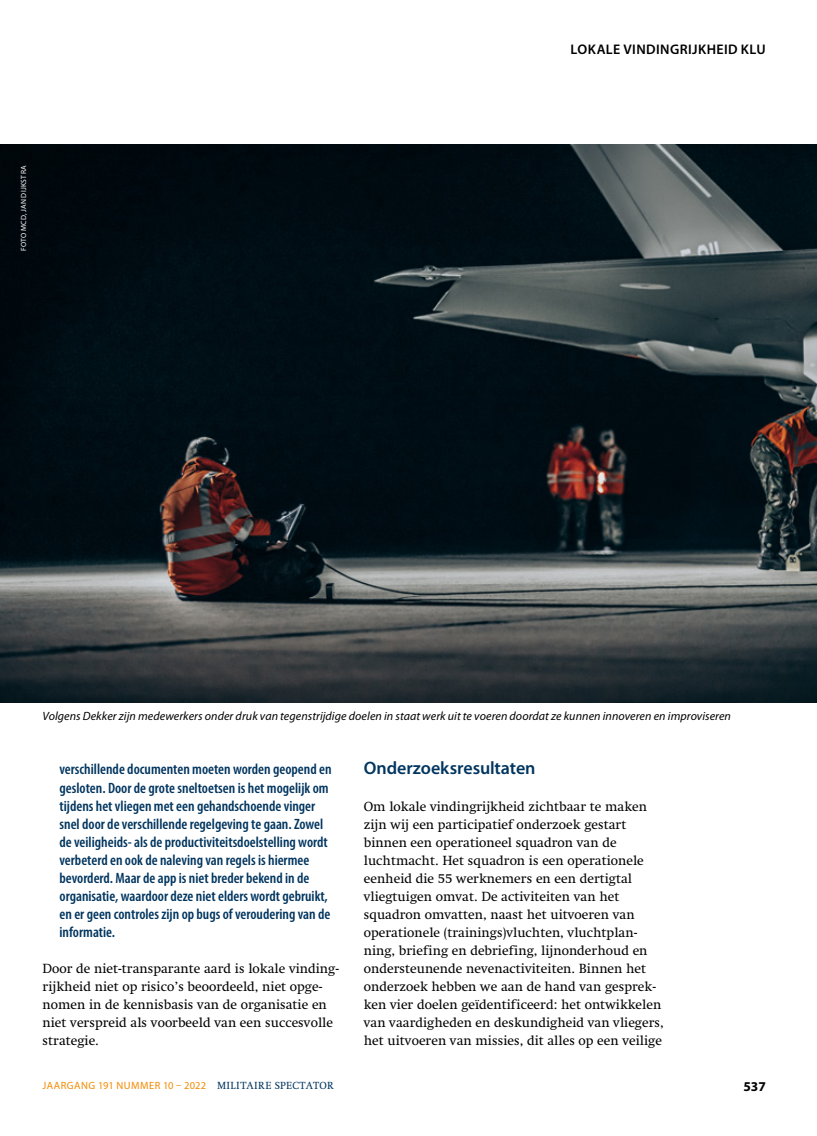
<style>
.page{position:relative;width:817px;height:1136px;background:#fff}
.page>*{position:absolute;margin:0;border:0;box-sizing:border-box;transform-origin:0 0}
.t1{font:600 18px "Myriad Pro";letter-spacing:-.005em;color:#00355f}
.t2{font:600 condensed 15px/18px "Myriad Pro";color:#00355f}
.t3{font:600 13.95px "Myriad Pro";letter-spacing:.03em;color:#000}
.t4{font:13.5px/18px "Swift LT Std";color:#000}
.t5{font:700 13.5px "Myriad Pro";color:#000}
.t6{font:italic 12px "Myriad Pro";letter-spacing:.005em;color:#000}
.t7{font:10.5px "Myriad Pro";letter-spacing:.045em;color:#f38a00}
.t8{font:7.5px "Myriad Pro";letter-spacing:.04em;color:#fff}
.s1{font-family:"Swift LT Std";color:#00355f}
</style>
<div class="page">
<img style="left:0;top:144px;width:816px;height:558px">
<p class="t8" style="left:19px;top:251px;width:87px;rotate:-90deg">FOTO MCD, JAN DIJKSTRA</p>
<p class="t3" style="left:570px;top:40px;width:196px">Lokale vindingrijkheid KLu</p>
<p class="t6" style="left:43px;top:709px;width:689px">Volgens Dekker zijn medewerkers onder druk van tegenstrijdige doelen in staat werk uit te voeren doordat ze kunnen innoveren en improviseren</p>
<p class="t2" style="left:60px;top:760px;width:273px">verschillende documenten moeten worden geopend en gesloten. Door de grote sneltoetsen is het mogelijk om tijdens het vliegen met een gehandschoende vinger snel door de verschillende regelgeving te gaan. Zowel de veiligheids- als de productiviteitsdoelstelling wordt verbeterd en ook de naleving van regels is hiermee bevorderd. Maar de app is niet breder bekend in de organisatie, waardoor deze niet elders wordt gebruikt, en er geen controles zijn op bugs of veroudering van de informatie.</p>
<p class="t4" style="left:43px;top:959px;width:297px">Door de niet-transparante aard is lokale vinding&shy;rijkheid niet op risico’s beoordeeld, niet opge&shy;nomen in de kennisbasis van de organisatie en niet verspreid als voorbeeld van een succesvolle strategie.</p>
<h1 class="t1" style="left:364px;top:757px;width:173px">Onderzoeksresultaten</h1>
<p class="t4" style="left:364px;top:797px;width:301px">Om lokale vindingrijkheid zichtbaar te maken zijn wij een participatief onderzoek gestart binnen een operationeel squadron van de luchtmacht. Het squadron is een operationele eenheid die 55 werknemers en een dertigtal vliegtuigen omvat. De activiteiten van het squadron omvatten, naast het uitvoeren van operationele (trainings)vluchten, vluchtplan&shy;ning, briefing en debriefing, lijnonderhoud en ondersteunende nevenactiviteiten. Binnen het onderzoek hebben we aan de hand van gesprek&shy;ken vier doelen geïdentificeerd: het ontwikkelen van vaardigheden en deskundigheid van vliegers, het uitvoeren van missies, dit alles op een veilige</p>
<p class="t7" style="left:43px;top:1078px;width:292px">JAARGANG 191 NUMMER 10 – 2022 <span class="s1">MILITAIRE SPECTATOR</span></p>
<p class="t5" style="left:743px;top:1077px;width:24px">537</p>
</div>
